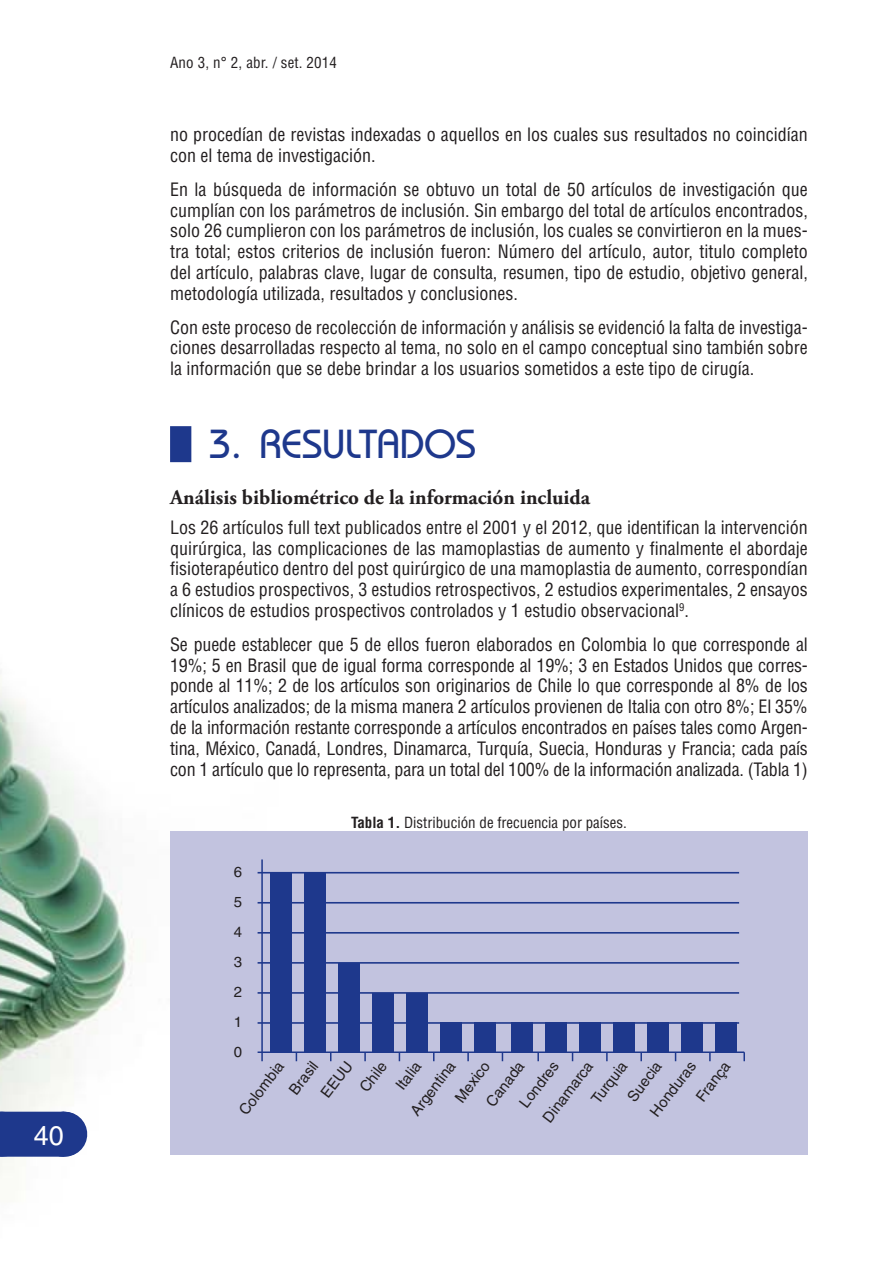
<style>
.page{position:relative;width:893px;height:1263px;background:#fff}
.page>*{position:absolute;margin:0;border:0;box-sizing:border-box;transform-origin:0 0}
.t1{font:500 40.5px "Bauhaus Std";color:#1e388c}
.t2{font:27px "Helvetica LT Std";color:#fff}
.t3{font:700 21px "Adobe Garamond Pro";color:#231f20}
.t4{font:condensed 18px/20.9px "Helvetica LT Std";color:#231f20;text-align:justify}
.t5{font:15px "Helvetica LT Std";color:#231f20}
.t6{font:condensed 15px "Helvetica LT Std";color:#231f20}
.t7{font:14.55px/29.8px "Helvetica LT Std";color:#231f20;text-align:justify}
.s1{font-weight:700}
</style>
<div class="page">
<img style="left:0;top:426px;width:808px;height:750px">
<hr style="left:64px;top:1112px;width:1px;height:45px;background:#1e388c">
<div style="left:0;top:1112px;width:64px;height:45px;background:#1e388c"></div>
<div style="left:170px;top:426px;width:21px;height:36px;background:#1e388c"></div>
<div style="left:170px;top:831px;width:638px;height:323px;background:#c2c3df"></div>
<hr style="left:261px;top:859px;width:2px;height:202px;background:#1e388c">
<hr style="left:258px;top:1051px;width:486px;height:2px;background:#1e388c">
<hr style="left:258px;top:872px;width:481px;height:1px;background:#1e388c">
<hr style="left:258px;top:902px;width:481px;height:1px;background:#1e388c">
<hr style="left:258px;top:932px;width:481px;height:2px;background:#1e388c">
<hr style="left:258px;top:962px;width:481px;height:2px;background:#1e388c">
<hr style="left:258px;top:992px;width:481px;height:2px;background:#1e388c">
<hr style="left:258px;top:1022px;width:481px;height:2px;background:#1e388c">
<svg style="left:364px;top:1053px;width:2px;height:8px"></svg>
<svg style="left:467px;top:1053px;width:2px;height:8px"></svg>
<svg style="left:537px;top:1053px;width:2px;height:8px"></svg>
<svg style="left:606px;top:1053px;width:2px;height:8px"></svg>
<svg style="left:640px;top:1053px;width:2px;height:8px"></svg>
<svg style="left:709px;top:1053px;width:2px;height:8px"></svg>
<svg style="left:743px;top:1052px;width:2px;height:9px"></svg>
<div style="left:270px;top:873px;width:22px;height:179px;background:#1e388c"></div>
<div style="left:304px;top:873px;width:22px;height:179px;background:#1e388c"></div>
<div style="left:339px;top:963px;width:21px;height:90px;background:#1e388c"></div>
<div style="left:373px;top:993px;width:21px;height:60px;background:#1e388c"></div>
<div style="left:407px;top:992px;width:21px;height:60px;background:#1e388c"></div>
<div style="left:441px;top:1022px;width:21px;height:31px;background:#1e388c"></div>
<div style="left:475px;top:1022px;width:21px;height:31px;background:#1e388c"></div>
<div style="left:511px;top:1022px;width:22px;height:31px;background:#1e388c"></div>
<div style="left:545px;top:1022px;width:22px;height:31px;background:#1e388c"></div>
<div style="left:580px;top:1022px;width:21px;height:31px;background:#1e388c"></div>
<div style="left:614px;top:1022px;width:21px;height:31px;background:#1e388c"></div>
<div style="left:648px;top:1022px;width:21px;height:31px;background:#1e388c"></div>
<div style="left:682px;top:1022px;width:21px;height:31px;background:#1e388c"></div>
<div style="left:716px;top:1022px;width:21px;height:31px;background:#1e388c"></div>
<h2 class="t2" style="left:34px;top:1124px;width:32px">40</h2>
<p class="t6" style="left:170px;top:56px;width:168px">Ano 3, n° 2, abr. / set. 2014</p>
<p class="t4" style="left:170px;top:124px;width:639px;line-height:21.6px">no procedían de revistas indexadas o aquellos en los cuales sus resultados no coincidían con el tema de investigación.</p>
<p class="t4" style="left:170px;top:180px;width:639px">En la búsqueda de información se obtuvo un total de 50 artículos de investigación que cumplían con los parámetros de inclusión. Sin embargo del total de artículos encontrados, solo 26 cumplieron con los parámetros de inclusión, los cuales se convirtieron en la mues&shy;tra total; estos criterios de inclusión fueron: Número del artículo, autor, titulo completo del artículo, palabras clave, lugar de consulta, resumen, tipo de estudio, objetivo general, metodología utilizada, resultados y conclusiones.</p>
<p class="t4" style="left:170px;top:318px;width:639px">Con este proceso de recolección de información y análisis se evidenció la falta de investiga&shy;ciones desarrolladas respecto al tema, no solo en el campo conceptual sino también sobre la información que se debe brindar a los usuarios sometidos a este tipo de cirugía.</p>
<h1 class="t1" style="left:208px;top:429px;width:269px">3. RESULTADOS</h1>
<p class="t3" style="left:170px;top:489px;width:422px">Análisis bibliométrico de la información incluida</p>
<p class="t4" style="left:170px;top:518px;width:639px">Los 26 artículos full text publicados entre el 2001 y el 2012, que identifican la intervención quirúrgica, las complicaciones de las mamoplastias de aumento y finalmente el abordaje fisioterapéutico dentro del post quirúrgico de una mamoplastia de aumento, correspondían a 6 estudios prospectivos, 3 estudios retrospectivos, 2 estudios experimentales, 2 ensayos clínicos de estudios prospectivos controlados y 1 estudio observacional<sup>9</sup>.</p>
<p class="t4" style="left:170px;top:635px;width:639px">Se puede establecer que 5 de ellos fueron elaborados en Colombia lo que corresponde al 19%; 5 en Brasil que de igual forma corresponde al 19%; 3 en Estados Unidos que corres&shy;ponde al 11%; 2 de los artículos son originarios de Chile lo que corresponde al 8% de los artículos analizados; de la misma manera 2 artículos provienen de Italia con otro 8%; El 35% de la información restante corresponde a artículos encontrados en países tales como Argen&shy;tina, México, Canadá, Londres, Dinamarca, Turquía, Suecia, Honduras y Francia; cada país con 1 artículo que lo representa, para un total del 100% de la información analizada. (Tabla 1)</p>
<p class="t6" style="left:351px;top:816px;width:277px"><span class="s1">Tabla 1.</span> Distribución de frecuencia por países.</p>
<p class="t7" style="left:234px;top:858px;width:10px">6<br>5<br>4<br>3<br>2<br>1<br>0</p>
<p class="t5" style="left:238px;top:1109px;width:65px;rotate:-53deg">Colombia</p>
<p class="t5" style="left:288px;top:1089px;width:39px;rotate:-53deg">Brasil</p>
<p class="t5" style="left:319px;top:1092px;width:43px;rotate:-53deg">EEUU</p>
<p class="t5" style="left:358px;top:1086px;width:36px;rotate:-53deg">Chile</p>
<p class="t5" style="left:394px;top:1084px;width:33px;rotate:-53deg">Italia</p>
<p class="t5" style="left:409px;top:1110px;width:65px;rotate:-53deg">Argentina</p>
<p class="t5" style="left:485px;top:1101px;width:54px;rotate:-53deg">Canada</p>
<p class="t5" style="left:541px;top:1117px;width:74px;rotate:-53deg">Dinamarca</p>
<p class="t5" style="left:590px;top:1098px;width:50px;rotate:-53deg">Turquia</p>
<p class="t5" style="left:626px;top:1096px;width:47px;rotate:-53deg">Suecia</p>
<p class="t5" style="left:649px;top:1111px;width:66px;rotate:-53deg">Honduras</p>
<p class="t5" style="left:695px;top:1096px;width:47px;rotate:-53deg">França</p>
<p class="t5" style="left:453px;top:1097px;width:49px;rotate:-53deg">Mexico</p>
<p class="t5" style="left:518px;top:1102px;width:55px;rotate:-53deg">Londres</p>
</div>
